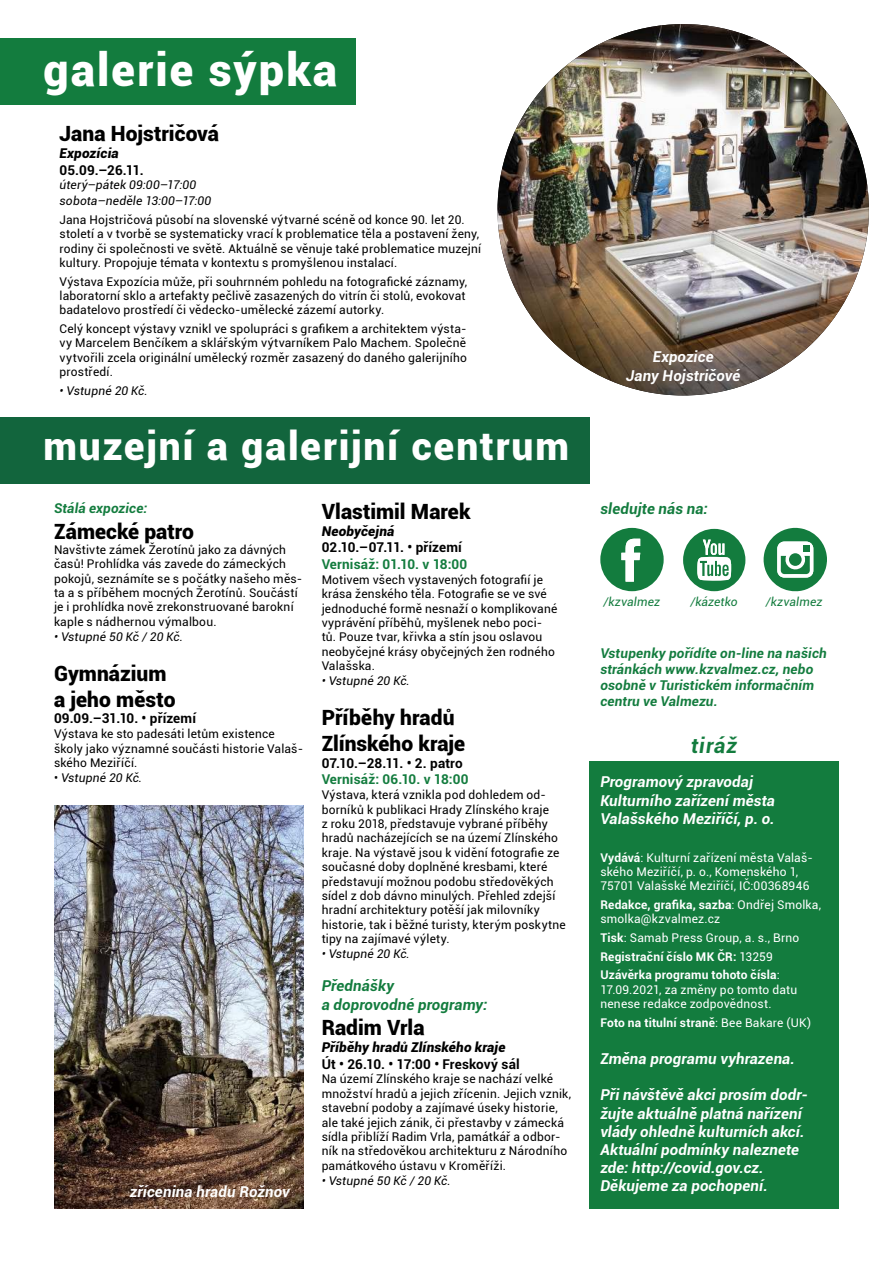
<style>
.page{position:relative;width:893px;height:1263px;background:#fff}
.page>*{position:absolute;margin:0;border:0;box-sizing:border-box;transform-origin:0 0}
.t1{font:900 45px "Roboto";letter-spacing:.045em;color:#fff}
.t2{font:900 39px "Roboto";letter-spacing:.05em;color:#fff}
.t3{font:900 21px/25.7px "Roboto";color:#000}
.t4{font:italic 700 21px "Roboto";letter-spacing:.045em;color:#137c3e}
.t5{font:italic 700 15px/18.1px "Roboto";letter-spacing:.01em;color:#fff}
.t6{font:italic 700 15px/18.5px "Roboto";letter-spacing:.01em;color:#137c3e}
.t7{font:italic 700 13.5px/16.2px "Roboto";letter-spacing:.015em;color:#137c3e}
.t8{font:700 13.5px "Roboto";letter-spacing:.01em;color:#000}
.t9{font:italic 900 13.5px "Roboto";letter-spacing:.015em;color:#000}
.t10{font:700 13.5px "Roboto";letter-spacing:.01em;color:#137c3e}
.t11{font:12px/14.4px "Roboto";letter-spacing:.015em;color:#000}
.t12{font:12px/14.4px "Roboto";letter-spacing:.015em;color:#fff}
.t13{font:italic 12px/16.2px "Roboto";letter-spacing:.005em;color:#000}
.t14{font:700 12px/18.6px "Roboto";letter-spacing:.015em;color:#fff}
.t15{font:italic 12px "Roboto";letter-spacing:.015em;color:#137c3e}
.s1{font-style:normal}
.s2{font-weight:700}
.s3{font-weight:400}
</style>
<div class="page">
<img style="left:54px;top:806px;width:250px;height:403px">
<div style="left:589px;top:761px;width:250px;height:448px;background:#137c3e"></div>
<div style="left:0;top:417px;width:589px;height:67px;background:#12653d"></div>
<div style="left:0;top:38px;width:355px;height:67px;background:#137c3e"></div>
<img style="left:497px;top:24px;width:372px;height:371px;border-radius:186px">
<svg style="left:600px;top:528px;width:64px;height:63px"></svg>
<svg style="left:683px;top:529px;width:62px;height:62px"></svg>
<svg style="left:764px;top:528px;width:63px;height:64px"></svg>
<h1 class="t1" style="left:43px;top:51px;width:295px">galerie sýpka</h1>
<h3 class="t3" style="left:60px;top:120px;width:161px">Jana Hojstričová</h3>
<p class="t9" style="left:60px;top:144px;width:61px">Expozícia</p>
<p class="t8" style="left:60px;top:160px;width:86px">05.09.–26.11.</p>
<p class="t13" style="left:60px;top:176px;width:153px">úterý–pátek 09:00–17:00 sobota–neděle 13:00–17:00</p>
<p class="t11" style="left:60px;top:212px;width:423px">Jana Hojstričová působí na slovenské výtvarné scéně od konce 90. let 20. století a v tvorbě se systematicky vrací k problematice těla a postavení ženy, rodiny či společnosti ve světě. Aktuálně se věnuje také problematice muzejní kultury. Propojuje témata v kontextu s promyšlenou instalací.</p>
<p class="t11" style="left:60px;top:274px;width:409px">Výstava Expozícia může, při souhrnném pohledu na fotografické záznamy, laboratorní sklo a artefakty pečlivě zasazených do vitrín či stolů, evokovat badatelovo prostředí či vědecko-umělecké zázemí autorky.</p>
<p class="t11" style="left:60px;top:321px;width:409px;text-align:justify">Celý koncept výstavy vznikl ve spolupráci s grafikem a architektem výsta&shy;vy Marcelem Benčíkem a sklářským výtvarníkem Palo Machem. Společně vytvořili zcela originální umělecký rozměr zasazený do daného galerijního prostředí.</p>
<p class="t13" style="left:60px;top:382px;width:90px">• Vstupné 20 Kč.</p>
<h2 class="t2" style="left:43px;top:419px;width:527px">muzejní a galerijní centrum</h2>
<p class="t7" style="left:54px;top:500px;width:95px">Stálá expozice:</p>
<h3 class="t3" style="left:54px;top:518px;width:142px">Zámecké patro</h3>
<p class="t11" style="left:54px;top:542px;width:250px">Navštivte zámek Žerotínů jako za dávných časů! Prohlídka vás zavede do zámeckých pokojů, seznámíte se s počátky našeho měs&shy;ta a s příběhem mocných Žerotínů. Součástí je i prohlídka nově zrekonstruované barokní kaple s nádhernou výmalbou.</p>
<p class="t13" style="left:54px;top:628px;width:130px">• Vstupné 50 Kč / 20 Kč.</p>
<h3 class="t3" style="left:54px;top:662px;width:123px">Gymnázium a jeho město</h3>
<p class="t8" style="left:54px;top:709px;width:144px">09.09.–31.10. • přízemí</p>
<p class="t11" style="left:54px;top:726px;width:251px">Výstava ke sto padesáti letům existence školy jako významné součásti historie Valaš&shy;ského Meziříčí.</p>
<p class="t13" style="left:54px;top:769px;width:90px"><span class="s1">•</span> Vstupné 20 Kč.</p>
<p class="t5" style="left:130px;top:1182px;width:161px">zřícenina hradu Rožnov</p>
<h3 class="t3" style="left:322px;top:500px;width:150px">Vlastimil Marek</h3>
<p class="t9" style="left:322px;top:521px;width:74px">Neobyčejná</p>
<p class="t8" style="left:322px;top:538px;width:142px">02.10.–07.11. • přízemí</p>
<p class="t10" style="left:322px;top:555px;width:147px">Vernisáž: 01.10. v 18:00</p>
<p class="t11" style="left:322px;top:572px;width:237px">Motivem všech vystavených fotografií je krása ženského těla. Fotografie se ve své jednoduché formě nesnaží o komplikované vyprávění příběhů, myšlenek nebo poci&shy;tů. Pouze tvar, křivka a stín jsou oslavou neobyčejné krásy obyčejných žen rodného Valašska.</p>
<p class="t13" style="left:322px;top:672px;width:90px">• Vstupné 20 Kč.</p>
<h3 class="t3" style="left:322px;top:704px;width:145px">Příběhy hradů<br>Zlínského kraje</h3>
<p class="t8" style="left:322px;top:753px;width:143px">07.10.–28.11. • 2. patro</p>
<p class="t10" style="left:322px;top:770px;width:148px">Vernisáž: 06.10. v 18:00</p>
<p class="t11" style="left:322px;top:787px;width:246px">Výstava, která vznikla pod dohledem od&shy;borníků k publikaci Hrady Zlínského kraje<br>z roku 2018, představuje vybrané příběhy hradů nacházejících se na území Zlínského kraje. Na výstavě jsou k vidění fotografie ze současné doby doplněné kresbami, které představují možnou podobu středověkých sídel z dob dávno minulých. Přehled zdejší hradní architektury potěší jak milovníky historie, tak i běžné turisty, kterým poskytne tipy na zajímavé výlety.</p>
<p class="t13" style="left:322px;top:945px;width:90px">• Vstupné 20 Kč.</p>
<p class="t6" style="left:322px;top:976px;width:167px">Přednášky<br>a doprovodné programy:</p>
<h3 class="t3" style="left:322px;top:1017px;width:104px">Radim Vrla</h3>
<p class="t9" style="left:322px;top:1037px;width:185px">Příběhy hradů Zlínského kraje</p>
<p class="t8" style="left:322px;top:1054px;width:200px">Út • 26.10. • 17:00 • Freskový sál</p>
<p class="t11" style="left:322px;top:1071px;width:251px">Na území Zlínského kraje se nachází velké množství hradů a jejich zřícenin. Jejich vznik, stavební podoby a zajímavé úseky historie, ale také jejich zánik, či přestavby v zámecká sídla přiblíží Radim Vrla, památkář a odbor&shy;ník na středověkou architekturu z Národního památkového ústavu v Kroměříži.</p>
<p class="t13" style="left:322px;top:1172px;width:130px">• Vstupné 50 Kč / 20 Kč.</p>
<p class="t5" style="left:626px;top:347px;width:116px;text-align:center">Expozice<br>Jany Hojstričové</p>
<p class="t6" style="left:600px;top:499px;width:109px">sledujte nás na:</p>
<p class="t15" style="left:603px;top:594px;width:58px">/kzvalmez</p>
<p class="t15" style="left:690px;top:594px;width:49px">/kázetko</p>
<p class="t15" style="left:766px;top:594px;width:58px">/kzvalmez</p>
<p class="t7" style="left:600px;top:644px;width:228px">Vstupenky pořídíte on-line na našich stránkách www.kzvalmez.cz, nebo osobně v Turistickém informačním centru ve Valmezu.</p>
<h3 class="t4" style="left:691px;top:731px;width:48px">tiráž</h3>
<p class="t5" style="left:600px;top:772px;width:176px">Programový zpravodaj<br>Kulturního zařízení města<br>Valašského Meziříčí, p. o.</p>
<p class="t12" style="left:600px;top:849px;width:214px"><span class="s2">Vydává</span>: Kulturní zařízení města Valaš&shy;ského Meziříčí, p. o., Komenského 1,<br>75701 Valašské Meziříčí, IČ:00368946</p>
<p class="t12" style="left:600px;top:897px;width:222px"><span class="s2">Redakce, grafika, sazba</span>: Ondřej Smolka, smolka@kzvalmez.cz</p>
<p class="t14" style="left:600px;top:928px;width:201px">Tisk<span class="s3">: Samab Press Group, a. s., Brno<br></span>Registrační číslo MK ČR: <span class="s3">13259<br></span>Uzávěrka programu tohoto čísla<span class="s3">:</span></p>
<p class="t12" style="left:600px;top:982px;width:198px">17.09.2021, za změny po tomto datu nenese redakce zodpovědnost.</p>
<p class="t14" style="left:600px;top:1013px;width:212px">Foto na titulní straně<span class="s3">: Bee Bakare (UK)</span></p>
<p class="t5" style="left:600px;top:1048px;width:196px">Změna programu vyhrazena.</p>
<p class="t5" style="left:600px;top:1085px;width:209px">Při návštěvě akci prosím dodr&shy;žujte aktuálně platná nařízení vlády ohledně kulturních akcí.<br>Aktuální podmínky naleznete zde: http://covid.gov.cz.<br>Děkujeme za pochopení.</p>
</div>
